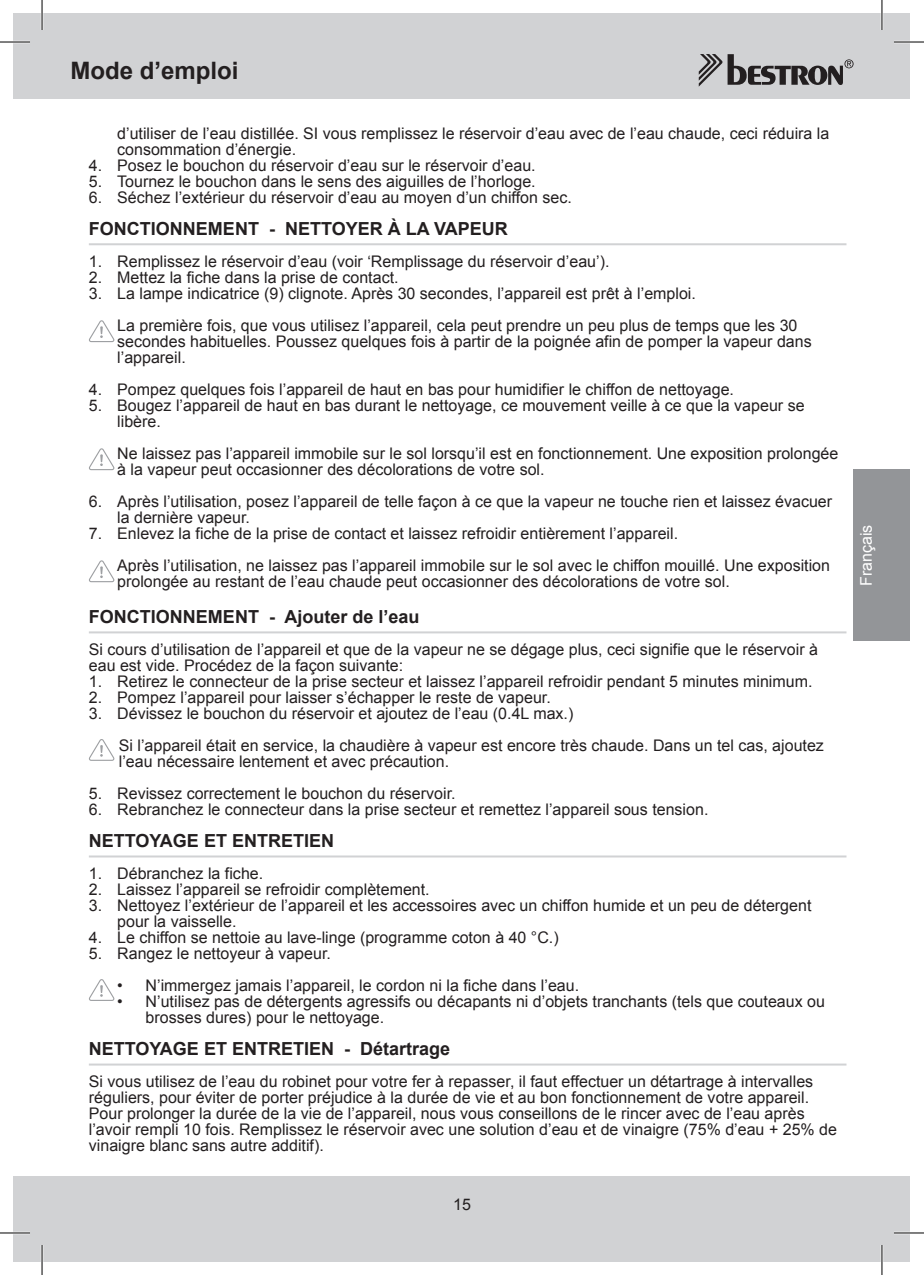
<style>
.page{position:relative;width:924px;height:1275px;background:#fff}
.page>*{position:absolute;margin:0;border:0;box-sizing:border-box;transform-origin:0 0}
.t1{font:700 24px "Arial";color:#231f20}
.t2{font:700 18px "Arial";color:#231f20}
.t3{font:16px/16px "Arial";color:#231f20}
.t4{font:16px "Arial";color:#fff}
</style>
<div class="page">
<div style="left:14px;top:14px;width:895px;height:85px;background:#d1d2d4"></div>
<div style="left:14px;top:1176px;width:895px;height:85px;background:#d1d2d4"></div>
<svg style="left:698px;top:54px;width:155px;height:33px"></svg>
<div style="left:853px;top:470px;width:56px;height:171px;background:#939598"></div>
<hr style="left:89px;top:243px;width:757px;height:2px;background:#d1d2d4">
<hr style="left:89px;top:631px;width:757px;height:2px;background:#d1d2d4">
<hr style="left:89px;top:855px;width:757px;height:2px;background:#d1d2d4">
<hr style="left:89px;top:1063px;width:757px;height:2px;background:#d1d2d4">
<svg style="left:89px;top:320px;width:25px;height:22px"></svg>
<svg style="left:89px;top:448px;width:25px;height:22px"></svg>
<svg style="left:89px;top:560px;width:25px;height:22px"></svg>
<svg style="left:89px;top:739px;width:25px;height:22px"></svg>
<svg style="left:89px;top:979px;width:25px;height:22px"></svg>
<hr style="left:0;top:41px;width:30px;height:2px;background:#fff">
<hr style="left:893px;top:41px;width:30px;height:2px;background:#fff">
<hr style="left:0;top:1231px;width:30px;height:3px;background:#fff">
<hr style="left:893px;top:1231px;width:30px;height:3px;background:#fff">
<hr style="left:41px;top:0;width:2px;height:30px;background:#fff">
<hr style="left:41px;top:1245px;width:2px;height:30px;background:#fff">
<hr style="left:880px;top:0;width:2px;height:30px;background:#fff">
<hr style="left:880px;top:1245px;width:2px;height:30px;background:#fff">
<hr style="left:0;top:42px;width:30px;height:1px;background:#000">
<hr style="left:893px;top:42px;width:30px;height:1px;background:#000">
<hr style="left:0;top:1232px;width:30px;height:1px;background:#000">
<hr style="left:893px;top:1232px;width:30px;height:1px;background:#000">
<hr style="left:42px;top:0;width:1px;height:30px;background:#000">
<hr style="left:42px;top:1245px;width:1px;height:30px;background:#000">
<hr style="left:881px;top:0;width:1px;height:30px;background:#000">
<hr style="left:881px;top:1245px;width:1px;height:30px;background:#000">
<h1 class="t1" style="left:70px;top:62px;width:170px">MODE D’EMPLOI</h1>
<p class="t3" style="left:117px;top:125px;width:713px">d’utiliser de l’eau distillée. SI vous remplissez le réservoir d’eau avec de l’eau chaude, ceci réduira la consommation d’énergie.</p>
<p class="t3" style="left:89px;top:157px;width:448px">4. Posez le bouchon du réservoir d’eau sur le réservoir d’eau.</p>
<p class="t3" style="left:89px;top:173px;width:448px">5. Tournez le bouchon dans le sens des aiguilles de l’horloge.</p>
<p class="t3" style="left:89px;top:189px;width:484px">6. Séchez l’extérieur du réservoir d’eau au moyen d’un chiffon sec.</p>
<p class="t2" style="left:89px;top:222px;width:420px">FONCTIONNEMENT - NETTOYER À LA VAPEUR</p>
<p class="t3" style="left:89px;top:253px;width:522px">1. Remplissez le réservoir d’eau (voir ‘Remplissage du réservoir d’eau’).</p>
<p class="t3" style="left:89px;top:269px;width:311px">2. Mettez la fiche dans la prise de contact.</p>
<p class="t3" style="left:117px;top:277px;width:681px;line-height:32px;text-indent:-28px">3. La lampe indicatrice (9) clignote. Après 30 secondes, l’appareil est prêt à l’emploi.<br>La première fois, que vous utilisez l’appareil, cela peut prendre un peu plus de temps que les 30</p>
<p class="t3" style="left:117px;top:333px;width:695px">secondes habituelles. Poussez quelques fois à partir de la poignée afin de pomper la vapeur dans l’appareil.</p>
<p class="t3" style="left:89px;top:381px;width:646px">4. Pompez quelques fois l’appareil de haut en bas pour humidifier le chiffon de nettoyage.</p>
<p class="t3" style="left:117px;top:397px;width:688px;text-indent:-28px">5. Bougez l’appareil de haut en bas durant le nettoyage, ce mouvement veille à ce que la vapeur se libère.</p>
<p class="t3" style="left:117px;top:445px;width:722px">Ne laissez pas l’appareil immobile sur le sol lorsqu’il est en fonctionnement. Une exposition prolongée à la vapeur peut occasionner des décolorations de votre sol.</p>
<p class="t3" style="left:117px;top:493px;width:716px;text-indent:-28px">6. Après l’utilisation, posez l’appareil de telle façon à ce que la vapeur ne touche rien et laissez évacuer la dernière vapeur.</p>
<p class="t3" style="left:117px;top:517px;width:714px;line-height:32px;text-indent:-28px">7. Enlevez la fiche de la prise de contact et laissez refroidir entièrement l’appareil.<br>Après l’utilisation, ne laissez pas l’appareil immobile sur le sol avec le chiffon mouillé. Une exposition</p>
<p class="t3" style="left:117px;top:573px;width:613px">prolongée au restant de l’eau chaude peut occasionner des décolorations de votre sol.</p>
<p class="t2" style="left:89px;top:610px;width:332px">FONCTIONNEMENT - AJOUTER DE L’EAU</p>
<p class="t3" style="left:89px;top:641px;width:730px">Si cours d’utilisation de l’appareil et que de la vapeur ne se dégage plus, ceci signifie que le réservoir à eau est vide. Procédez de la façon suivante:</p>
<p class="t3" style="left:89px;top:673px;width:724px">1. Retirez le connecteur de la prise secteur et laissez l’appareil refroidir pendant 5 minutes minimum.</p>
<p class="t3" style="left:89px;top:689px;width:463px">2. Pompez l’appareil pour laisser s’échapper le reste de vapeur.</p>
<p class="t3" style="left:119px;top:697px;width:706px;line-height:32px;text-indent:-30px">3. Dévissez le bouchon du réservoir et ajoutez de l’eau (0.4L max.)<br>Si l’appareil était en service, la chaudière à vapeur est encore très chaude. Dans un tel cas, ajoutez</p>
<p class="t3" style="left:119px;top:753px;width:331px">l’eau nécessaire lentement et avec précaution.</p>
<p class="t3" style="left:89px;top:785px;width:368px">5. Revissez correctement le bouchon du réservoir.</p>
<p class="t3" style="left:89px;top:801px;width:620px">6. Rebranchez le connecteur dans la prise secteur et remettez l’appareil sous tension.</p>
<p class="t2" style="left:89px;top:834px;width:247px">NETTOYAGE ET ENTRETIEN</p>
<p class="t3" style="left:89px;top:865px;width:176px">1. Débranchez la fiche.</p>
<p class="t3" style="left:89px;top:881px;width:342px">2. Laissez l’appareil se refroidir complètement.</p>
<p class="t3" style="left:117px;top:897px;width:695px;text-indent:-28px">3. Nettoyez l’extérieur de l’appareil et les accessoires avec un chiffon humide et un peu de détergent pour la vaisselle.</p>
<p class="t3" style="left:89px;top:929px;width:471px">4. Le chiffon se nettoie au lave-linge (programme coton à 40 °C.)</p>
<p class="t3" style="left:89px;top:945px;width:243px">5. Rangez le nettoyeur à vapeur.</p>
<p class="t3" style="left:117px;top:977px;width:463px">• N’immergez jamais l’appareil, le cordon ni la fiche dans l’eau.</p>
<p class="t3" style="left:145px;top:993px;width:680px;text-indent:-28px">• N’utilisez pas de détergents agressifs ou décapants ni d’objets tranchants (tels que couteaux ou brosses dures) pour le nettoyage.</p>
<p class="t2" style="left:89px;top:1042px;width:363px">NETTOYAGE ET ENTRETIEN - DÉTARTRAGE</p>
<p class="t3" style="left:89px;top:1073px;width:749px">Si vous utilisez de l’eau du robinet pour votre fer à repasser, il faut effectuer un détartrage à intervalles réguliers, pour éviter de porter préjudice à la durée de vie et au bon fonctionnement de votre appareil.<br>Pour prolonger la durée de la vie de l’appareil, nous vous conseillons de le rincer avec de l’eau après l’avoir rempli 10 fois. Remplissez le réservoir avec une solution d’eau et de vinaigre (75% d’eau + 25% de vinaigre blanc sans autre additif).</p>
<p class="t3" style="left:453px;top:1197px;width:19px">15</p>
<p class="t4" style="left:855px;top:586px;width:63px;rotate:-90deg">Français</p>
</div>
